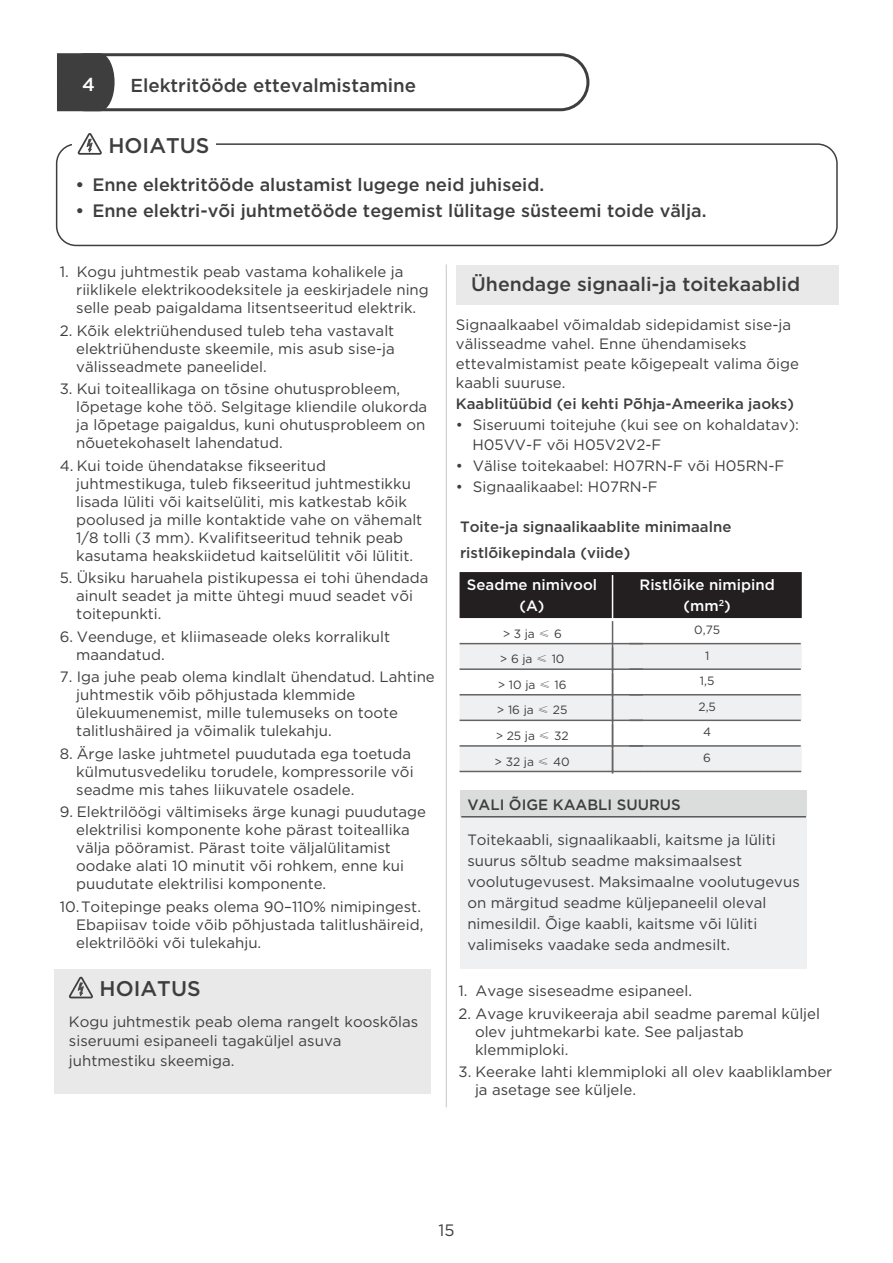
<style>
.page{position:relative;width:893px;height:1263px;background:#fff}
.page>*{position:absolute;margin:0;border:0;box-sizing:border-box;transform-origin:0 0}
.t1{font:500 21.15px "Gotham";color:#3e3e3f}
.t2{font:500 19.5px "Gotham";color:#3e3e3f}
.t3{font:500 18.75px "Gotham";color:#3e3e3f}
.t4{font:500 18.75px "Gotham";color:#fff}
.t5{font:500 18px "Gotham";color:#3e3e3f}
.t6{font:16.5px "Gotham";color:#3e3e3f}
.t7{font:15px/18px "Gotham";color:#3e3e3f}
.t8{font:500 15px/25.5px "Gotham";color:#3e3e3f}
.t9{font:500 15px/21px "Gotham";color:#fff;text-align:center}
.t10{font:12px "Gotham";color:#3e3e3f}
.s1{font-family:"Adobe Song Std";font-weight:300}
</style>
<div class="page">
<svg style="left:57px;top:53px;width:59px;height:59px"></svg>
<div style="left:57px;top:53px;width:532px;height:58px;border:3px solid #3e3e3f;border-radius:28px"></div>
<div style="left:54px;top:969px;width:377px;height:125px;background:#eae9e9"></div>
<hr style="left:446px;top:264px;width:1px;height:843px;background:#d1d2d4">
<div style="left:456px;top:265px;width:383px;height:40px;background:#eae9e9"></div>
<svg style="left:69px;top:977px;width:24px;height:21px"></svg>
<div style="left:56px;top:143px;width:782px;height:103px;border:2px solid #3e3e3f;border-radius:19px"></div>
<div style="left:73px;top:133px;width:143px;height:21px;background:#fff"></div>
<svg style="left:78px;top:133px;width:24px;height:22px"></svg>
<div style="left:460px;top:572px;width:342px;height:46px;background:#231f20"></div>
<hr style="left:612px;top:621px;width:1px;height:152px;background:#656464">
<hr style="left:460px;top:643px;width:183px;height:1px;background:#656464">
<hr style="left:629px;top:643px;width:172px;height:1px;background:#656464">
<svg style="left:460px;top:644px;width:342px;height:130px"></svg>
<hr style="left:460px;top:771px;width:183px;height:1px;background:#656464">
<hr style="left:643px;top:771px;width:158px;height:1px;background:#656464">
<hr style="left:612px;top:575px;width:1px;height:46px;background:#fff">
<div style="left:460px;top:790px;width:347px;height:27px;background:#dbdddc"></div>
<div style="left:460px;top:817px;width:347px;height:152px;background:#eff0f1"></div>
<hr style="left:461px;top:816px;width:345px;height:1px;background:#5a5757">
<p class="t4" style="left:82px;top:72px;width:14px">4</p>
<p class="t3" style="left:130px;top:73px;width:287px">Elektritööde ettevalmistamine</p>
<h1 class="t1" style="left:108px;top:131px;width:103px">HOIATUS</h1>
<p class="t5" style="left:75px;top:173px;width:470px">• Enne elektritööde alustamist lugege neid juhiseid.</p>
<p class="t5" style="left:75px;top:199px;width:633px">• Enne elektri-või juhtmetööde tegemist lülitage süsteemi toide välja.</p>
<p class="t7" style="left:76px;top:263px;width:354px;text-indent:-16px">1. Kogu juhtmestik peab vastama kohalikele ja riiklikele elektrikoodeksitele ja eeskirjadele ning selle peab paigaldama litsentseeritud elektrik.</p>
<p class="t7" style="left:76px;top:321px;width:320px;text-align:justify;text-indent:-16px">2. Kõik elektriühendused tuleb teha vastavalt elektriühenduste skeemile, mis asub sise-ja välisseadmete paneelidel.</p>
<p class="t7" style="left:76px;top:380px;width:353px;text-indent:-16px">3. Kui toiteallikaga on tõsine ohutusprobleem, lõpetage kohe töö. Selgitage kliendile olukorda ja lõpetage paigaldus, kuni ohutusprobleem on nõuetekohaselt lahendatud.</p>
<p class="t7" style="left:76px;top:456px;width:348px;text-indent:-16px">4. Kui toide ühendatakse fikseeritud juhtmestikuga, tuleb fikseeritud juhtmestikku lisada lüliti või kaitselüliti, mis katkestab kõik poolused ja mille kontaktide vahe on vähemalt 1/8 tolli (3 mm). Kvalifitseeritud tehnik peab kasutama heakskiidetud kaitselülitit või lülitit.</p>
<p class="t7" style="left:76px;top:569px;width:354px;text-indent:-16px">5. Üksiku haruahela pistikupessa ei tohi ühendada ainult seadet ja mitte ühtegi muud seadet või toitepunkti.</p>
<p class="t7" style="left:76px;top:627px;width:315px;text-indent:-16px">6. Veenduge, et kliimaseade oleks korralikult maandatud.</p>
<p class="t7" style="left:76px;top:668px;width:360px;text-indent:-16px">7. Iga juhe peab olema kindlalt ühendatud. Lahtine juhtmestik võib põhjustada klemmide ülekuumenemist, mille tulemuseks on toote talitlushäired ja võimalik tulekahju.</p>
<p class="t7" style="left:76px;top:744px;width:339px;text-indent:-16px">8. Ärge laske juhtmetel puudutada ega toetuda külmutusvedeliku torudele, kompressorile või seadme mis tahes liikuvatele osadele.</p>
<p class="t7" style="left:76px;top:803px;width:351px;text-indent:-16px">9. Elektrilöögi vältimiseks ärge kunagi puudutage elektrilisi komponente kohe pärast toiteallika välja pööramist. Pärast toite väljalülitamist oodake alati 10 minutit või rohkem, enne kui puudutate elektrilisi komponente.</p>
<p class="t7" style="left:76px;top:897px;width:349px;text-indent:-16px">10. Toitepinge peaks olema 90–110% nimipingest.<br>Ebapiisav toide võib põhjustada talitlushäireid, elektrilööki või tulekahju.</p>
<h1 class="t1" style="left:100px;top:975px;width:103px">HOIATUS</h1>
<p class="t7" style="left:69px;top:1011px;width:351px;line-height:19.5px">Kogu juhtmestik peab olema rangelt kooskõlas siseruumi esipaneeli tagaküljel asuva juhtmestiku skeemiga.</p>
<h2 class="t2" style="left:471px;top:272px;width:330px">Ühendage signaali-ja toitekaablid</h2>
<p class="t7" style="left:456px;top:314px;width:345px;line-height:19.5px">Signaalkaabel võimaldab sidepidamist sise-ja välisseadme vahel. Enne ühendamiseks ettevalmistamist peate kõigepealt valima õige kaabli suuruse.</p>
<p class="t8" style="left:456px;top:391px;width:340px">Kaablitüübid (ei kehti Põhja-Ameerika jaoks)</p>
<p class="t7" style="left:472px;top:415px;width:328px;line-height:19.5px;text-indent:-16px">• Siseruumi toitejuhe (kui see on kohaldatav):<br>H05VV-F või H05V2V2-F</p>
<p class="t7" style="left:456px;top:456px;width:330px">• Välise toitekaabel: H07RN-F või H05RN-F</p>
<p class="t7" style="left:456px;top:477px;width:203px">• Signaalikaabel: H07RN-F</p>
<p class="t8" style="left:460px;top:514px;width:273px">Toite-ja signaalikaablite minimaalne ristlõikepindala (viide)</p>
<p class="t9" style="left:467px;top:573px;width:132px">Seadme nimivool (A)</p>
<p class="t9" style="left:639px;top:573px;width:137px">Ristlõike nimipind (mm<sup>2</sup>)</p>
<p class="t10" style="left:503px;top:626px;width:61px">&gt; 3 ja <span class="s1">≤</span> 6</p>
<p class="t10" style="left:694px;top:622px;width:27px">0,75</p>
<p class="t10" style="left:500px;top:651px;width:66px">&gt; 6 ja <span class="s1">≤</span> 10</p>
<p class="t10" style="left:705px;top:648px;width:6px">1</p>
<p class="t10" style="left:498px;top:677px;width:70px">&gt; 10 ja <span class="s1">≤</span> 16</p>
<p class="t10" style="left:700px;top:673px;width:16px">1,5</p>
<p class="t10" style="left:497px;top:702px;width:72px">&gt; 16 ja <span class="s1">≤</span> 25</p>
<p class="t10" style="left:698px;top:699px;width:19px">2,5</p>
<p class="t10" style="left:496px;top:728px;width:75px">&gt; 25 ja <span class="s1">≤</span> 32</p>
<p class="t10" style="left:703px;top:724px;width:10px">4</p>
<p class="t10" style="left:495px;top:754px;width:77px">&gt; 32 ja <span class="s1">≤</span> 40</p>
<p class="t10" style="left:703px;top:750px;width:9px">6</p>
<p class="t8" style="left:467px;top:791px;width:215px">VALI ÕIGE KAABLI SUURUS</p>
<p class="t7" style="left:467px;top:829px;width:334px;line-height:21px">Toitekaabli, signaalikaabli, kaitsme ja lüliti suurus sõltub seadme maksimaalsest voolutugevusest. Maksimaalne voolutugevus on märgitud seadme küljepaneelil oleval nimesildil. Õige kaabli, kaitsme või lüliti valimiseks vaadake seda andmesilt.</p>
<p class="t7" style="left:458px;top:982px;width:235px">1. Avage siseseadme esipaneel.</p>
<p class="t7" style="left:475px;top:1004px;width:347px;text-indent:-16px">2. Avage kruvikeeraja abil seadme paremal küljel olev juhtmekarbi kate. See paljastab klemmiploki.</p>
<p class="t7" style="left:475px;top:1063px;width:359px;text-indent:-16px">3. Keerake lahti klemmiploki all olev kaabliklamber ja asetage see küljele.</p>
<p class="t6" style="left:439px;top:1219px;width:17px">15</p>
</div>
